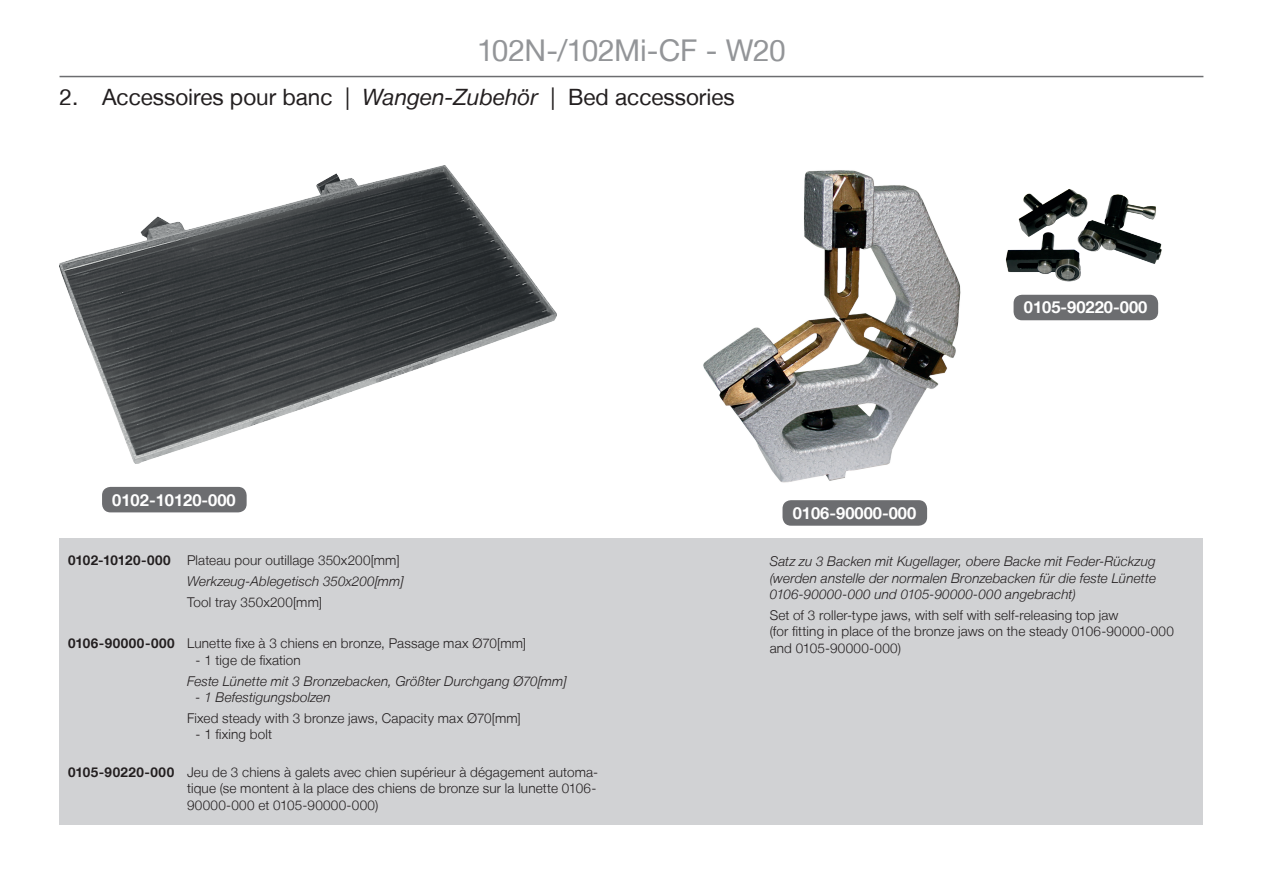
<style>
.page{position:relative;width:1263px;height:893px;background:#fff}
.page>*{position:absolute;margin:0;border:0;box-sizing:border-box;transform-origin:0 0}
.t1{font:30px "Helvetica Neue LT";letter-spacing:-.02em;color:#939598}
.t2{font:22.5px "Helvetica Neue LT";color:#231f20}
.t3{font:700 16.5px "Helvetica Neue LT";color:#fff}
.t4{font:300 13.5px/16.5px "Helvetica Neue LT";letter-spacing:.01em;color:#231f20}
.t5{font:italic 300 13.5px/16.5px "Helvetica Neue LT";letter-spacing:.01em;color:#231f20;text-align:justify}
.s1{font-style:italic}
.s2{font-weight:700}
</style>
<div class="page">
<img style="left:60px;top:166px;width:497px;height:297px">
<div style="left:102px;top:487px;width:145px;height:25px;background:#6c6d70;border-radius:9px"></div>
<img style="left:703px;top:170px;width:258px;height:313px">
<div style="left:782px;top:500px;width:145px;height:26px;background:#6c6d70;border-radius:9px"></div>
<img style="left:1005px;top:189px;width:157px;height:93px">
<div style="left:1013px;top:295px;width:145px;height:25px;background:#6c6d70;border-radius:9px"></div>
<hr style="left:60px;top:76px;width:1143px;height:1px;background:#6c6d70">
<div style="left:60px;top:539px;width:1143px;height:286px;background:#d1d2d4"></div>
<h1 class="t1" style="left:477px;top:33px;width:310px">102N-/102Mi-CF - W20</h1>
<h2 class="t2" style="left:60px;top:84px;width:677px">2. Accessoires pour banc | <span class="s1">Wangen-Zubehör</span> | Bed accessories</h2>
<p class="t3" style="left:112px;top:489px;width:125px">0102-10120-000</p>
<p class="t3" style="left:793px;top:503px;width:125px">0106-90000-000</p>
<p class="t3" style="left:1024px;top:297px;width:125px">0105-90220-000</p>
<p class="t4" style="left:68px;top:550px;width:337px;line-height:20.7px;text-align:right"><span class="s2">0102-10120-000</span> Plateau pour outillage 350x200[mm]<br><span class="s1">Werkzeug-Ablegetisch 350x200[mm]</span></p>
<p class="t4" style="left:187px;top:593px;width:136px">Tool tray 350x200[mm]</p>
<p class="t4" style="left:68px;top:635px;width:460px"><span class="s2">0106-90000-000</span> Lunette fixe à 3 chiens en bronze, Passage max Ø70[mm]</p>
<p class="t4" style="left:196px;top:651px;width:107px">- 1 tige de fixation</p>
<p class="t5" style="left:187px;top:672px;width:381px">Feste Lünette mit 3 Bronzebacken, Größter Durchgang Ø70[mm]</p>
<p class="t5" style="left:196px;top:689px;width:137px">- 1 Befestigungsbolzen</p>
<p class="t4" style="left:187px;top:709px;width:335px">Fixed steady with 3 bronze jaws, Capacity max Ø70[mm]</p>
<p class="t4" style="left:196px;top:726px;width:78px">- 1 fixing bolt</p>
<p class="t4" style="left:187px;top:763px;width:412px;text-indent:-119px"><span class="s2">0105-90220-000</span> Jeu de 3 chiens à galets avec chien supérieur à dégagement automa&shy;tique (se montent à la place des chiens de bronze sur la lunette 0106-<br>90000-000 et 0105-90000-000)</p>
<p class="t5" style="left:770px;top:553px;width:388px">Satz zu 3 Backen mit Kugellager, obere Backe mit Feder-Rückzug (werden anstelle der normalen Bronzebacken für die feste Lünette 0106-90000-000 und 0105-90000-000 angebracht)</p>
<p class="t4" style="left:770px;top:607px;width:406px">Set of 3 roller-type jaws, with self with self-releasing top jaw<br>(for fitting in place of the bronze jaws on the steady 0106-90000-000 and 0105-90000-000)</p>
</div>
